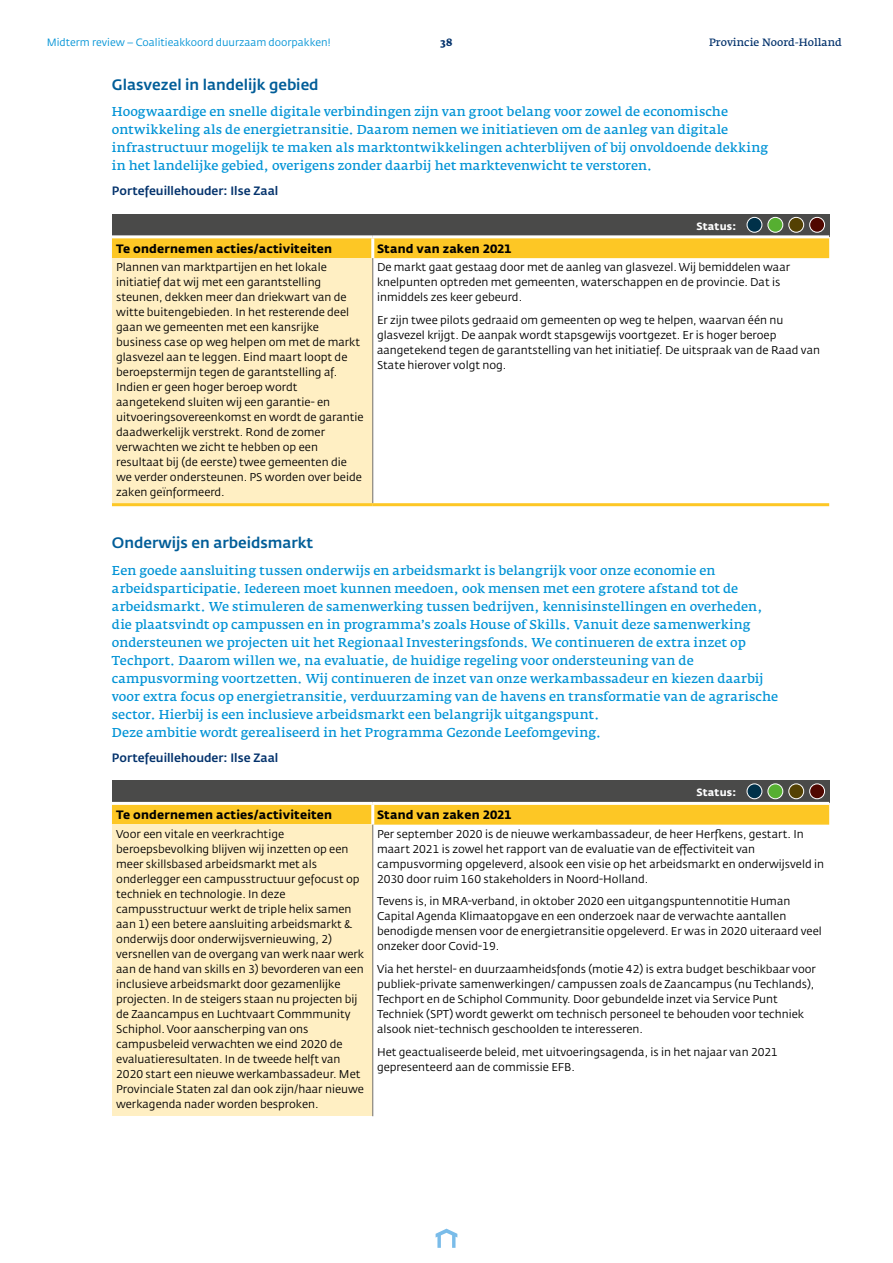
<style>
.page{position:relative;width:893px;height:1263px;background:#fff}
.page>*{position:absolute;margin:0;border:0;box-sizing:border-box;transform-origin:0 0}
.t1{font:500 15px "Fedra Sans Std";color:#005d98}
.t2{font:600 12.75px/18px "Fedra Serif A Std";color:#0093d6}
.t3{font:700 12px "Fedra Sans Std";letter-spacing:.015em;color:#000}
.t4{font:500 12px "Fedra Sans Std";color:#03326c}
.t5{font:11.25px/15px "Fedra Sans Std";color:#000}
.t6{font:10.5px "Fedra Sans Std";color:#0093d6}
.t7{font:600 10.5px "Fedra Serif A Std";color:#03326c}
.t8{font:700 10.5px "Fedra Sans Std";letter-spacing:.02em;color:#fff}
.t9{font:700 10.5px "Fedra Serif A Std";color:#03326c}
</style>
<div class="page">
<svg style="left:436px;top:1228px;width:21px;height:20px"></svg>
<div style="left:112px;top:214px;width:717px;height:23px;background:#4a4a49"></div>
<div style="left:112px;top:238px;width:717px;height:20px;background:#fdc725"></div>
<div style="left:112px;top:258px;width:261px;height:247px;background:#ffefc3"></div>
<hr style="left:371px;top:238px;width:3px;height:20px;background:#fff">
<hr style="left:112px;top:235px;width:261px;height:3px;background:#fff">
<hr style="left:373px;top:235px;width:456px;height:3px;background:#fff">
<hr style="left:372px;top:258px;width:1px;height:245px;background:#706f6f">
<hr style="left:112px;top:503px;width:261px;height:3px;background:#fdc725">
<hr style="left:373px;top:503px;width:456px;height:3px;background:#fdc725">
<div style="left:747px;top:217px;width:15px;height:15px;background:#003149;border-radius:50%"></div>
<div style="left:747px;top:217px;width:15px;height:16px;border:1px solid #fff;border-radius:50%"></div>
<div style="left:768px;top:217px;width:15px;height:15px;background:#56af31;border-radius:50%"></div>
<div style="left:767px;top:217px;width:16px;height:16px;border:1px solid #fff;border-radius:50%"></div>
<div style="left:789px;top:217px;width:15px;height:15px;background:#544103;border-radius:50%"></div>
<div style="left:788px;top:217px;width:16px;height:16px;border:1px solid #fff;border-radius:50%"></div>
<div style="left:810px;top:217px;width:15px;height:15px;background:#500700;border-radius:50%"></div>
<div style="left:809px;top:217px;width:16px;height:16px;border:1px solid #fff;border-radius:50%"></div>
<div style="left:112px;top:780px;width:717px;height:23px;background:#4a4a49"></div>
<div style="left:112px;top:805px;width:717px;height:20px;background:#fdc725"></div>
<div style="left:112px;top:825px;width:261px;height:291px;background:#ffefc3"></div>
<hr style="left:371px;top:805px;width:3px;height:20px;background:#fff">
<hr style="left:112px;top:802px;width:261px;height:3px;background:#fff">
<hr style="left:373px;top:802px;width:456px;height:3px;background:#fff">
<hr style="left:372px;top:825px;width:1px;height:291px;background:#706f6f">
<div style="left:747px;top:784px;width:15px;height:15px;background:#003149;border-radius:50%"></div>
<div style="left:747px;top:783px;width:15px;height:16px;border:1px solid #fff;border-radius:50%"></div>
<div style="left:768px;top:784px;width:15px;height:15px;background:#56af31;border-radius:50%"></div>
<div style="left:767px;top:783px;width:16px;height:16px;border:1px solid #fff;border-radius:50%"></div>
<div style="left:789px;top:784px;width:15px;height:15px;background:#544103;border-radius:50%"></div>
<div style="left:788px;top:783px;width:16px;height:16px;border:1px solid #fff;border-radius:50%"></div>
<div style="left:810px;top:784px;width:15px;height:15px;background:#500700;border-radius:50%"></div>
<div style="left:809px;top:783px;width:16px;height:16px;border:1px solid #fff;border-radius:50%"></div>
<p class="t6" style="left:47px;top:36px;width:285px">Midterm review – Coalitieakkoord duurzaam doorpakken!</p>
<p class="t9" style="left:440px;top:36px;width:14px">38</p>
<p class="t7" style="left:709px;top:36px;width:134px">Provincie Noord-Holland</p>
<h1 class="t1" style="left:112px;top:75px;width:208px">Glasvezel in landelijk gebied</h1>
<p class="t2" style="left:112px;top:103px;width:658px">Hoogwaardige en snelle digitale verbindingen zijn van groot belang voor zowel de economische ontwikkeling als de energietransitie. Daarom nemen we initiatieven om de aanleg van digitale infrastructuur mogelijk te maken als marktontwikkelingen achterblijven of bij onvoldoende dekking in het landelijke gebied, overigens zonder daarbij het marktevenwicht te verstoren.</p>
<p class="t4" style="left:112px;top:183px;width:168px">Portefeuillehouder: Ilse Zaal</p>
<p class="t8" style="left:696px;top:219px;width:41px">Status:</p>
<p class="t3" style="left:116px;top:241px;width:218px">Te ondernemen acties/activiteiten</p>
<p class="t3" style="left:377px;top:241px;width:136px">Stand van zaken 2021</p>
<p class="t5" style="left:116px;top:260px;width:249px">Plannen van marktpartijen en het lokale initiatief dat wij met een garantstelling steunen, dekken meer dan driekwart van de witte buitengebieden. In het resterende deel gaan we gemeenten met een kansrijke business case op weg helpen om met de markt glasvezel aan te leggen. Eind maart loopt de beroepstermijn tegen de garantstelling af.<br>Indien er geen hoger beroep wordt aangetekend sluiten wij een garantie- en uitvoeringsovereenkomst en wordt de garantie daadwerkelijk verstrekt. Rond de zomer verwachten we zicht te hebben op een resultaat bij (de eerste) twee gemeenten die we verder ondersteunen. PS worden over beide zaken geïnformeerd.</p>
<p class="t5" style="left:377px;top:260px;width:415px">De markt gaat gestaag door met de aanleg van glasvezel. Wij bemiddelen waar knelpunten optreden met gemeenten, waterschappen en de provincie. Dat is inmiddels zes keer gebeurd.</p>
<p class="t5" style="left:377px;top:312px;width:444px">Er zijn twee pilots gedraaid om gemeenten op weg te helpen, waarvan één nu glasvezel krijgt. De aanpak wordt stapsgewijs voortgezet. Er is hoger beroep aangetekend tegen de garantstelling van het initiatief. De uitspraak van de Raad van State hierover volgt nog.</p>
<h1 class="t1" style="left:112px;top:533px;width:203px">Onderwijs en arbeidsmarkt</h1>
<p class="t2" style="left:112px;top:561px;width:668px">Een goede aansluiting tussen onderwijs en arbeidsmarkt is belangrijk voor onze economie en arbeidsparticipatie. Iedereen moet kunnen meedoen, ook mensen met een grotere afstand tot de arbeidsmarkt. We stimuleren de samenwerking tussen bedrijven, kennisinstellingen en overheden, die plaatsvindt op campussen en in programma’s zoals House of Skills. Vanuit deze samenwerking ondersteunen we projecten uit het Regionaal Investeringsfonds. We continueren de extra inzet op Techport. Daarom willen we, na evaluatie, de huidige regeling voor ondersteuning van de campusvorming voortzetten. Wij continueren de inzet van onze werkambassadeur en kiezen daarbij voor extra focus op energietransitie, verduurzaming van de havens en transformatie van de agrarische sector. Hierbij is een inclusieve arbeidsmarkt een belangrijk uitgangspunt.<br>Deze ambitie wordt gerealiseerd in het Programma Gezonde Leefomgeving.</p>
<p class="t4" style="left:112px;top:750px;width:168px">Portefeuillehouder: Ilse Zaal</p>
<p class="t8" style="left:696px;top:786px;width:41px">Status:</p>
<p class="t3" style="left:116px;top:807px;width:218px">Te ondernemen acties/activiteiten</p>
<p class="t3" style="left:377px;top:807px;width:136px">Stand van zaken 2021</p>
<p class="t5" style="left:116px;top:826px;width:249px">Voor een vitale en veerkrachtige beroepsbevolking blijven wij inzetten op een meer skillsbased arbeidsmarkt met als onderlegger een campusstructuur gefocust op techniek en technologie. In deze campusstructuur werkt de triple helix samen aan 1) een betere aansluiting arbeidsmarkt &amp; onderwijs door onderwijsvernieuwing, 2) versnellen van de overgang van werk naar werk aan de hand van skills en 3) bevorderen van een inclusieve arbeidsmarkt door gezamenlijke projecten. In de steigers staan nu projecten bij de Zaancampus en Luchtvaart Commmunity Schiphol. Voor aanscherping van ons campusbeleid verwachten we eind 2020 de evaluatieresultaten. In de tweede helft van 2020 start een nieuwe werkambassadeur. Met Provinciale Staten zal dan ook zijn/haar nieuwe werkagenda nader worden besproken.</p>
<p class="t5" style="left:377px;top:826px;width:448px">Per september 2020 is de nieuwe werkambassadeur, de heer Herfkens, gestart. In maart 2021 is zowel het rapport van de evaluatie van de effectiviteit van campusvorming opgeleverd, alsook een visie op het arbeidsmarkt en onderwijsveld in 2030 door ruim 160 stakeholders in Noord-Holland.</p>
<p class="t5" style="left:377px;top:894px;width:446px">Tevens is, in MRA-verband, in oktober 2020 een uitgangspuntennotitie Human Capital Agenda Klimaatopgave en een onderzoek naar de verwachte aantallen benodigde mensen voor de energietransitie opgeleverd. Er was in 2020 uiteraard veel onzeker door Covid-19.</p>
<p class="t5" style="left:377px;top:962px;width:440px">Via het herstel- en duurzaamheidsfonds (motie 42) is extra budget beschikbaar voor publiek-private samenwerkingen/ campussen zoals de Zaancampus (nu Techlands), Techport en de Schiphol Community. Door gebundelde inzet via Service Punt Techniek (SPT) wordt gewerkt om technisch personeel te behouden voor techniek alsook niet-technisch geschoolden te interesseren.</p>
<p class="t5" style="left:377px;top:1044px;width:402px">Het geactualiseerde beleid, met uitvoeringsagenda, is in het najaar van 2021 gepresenteerd aan de commissie EFB.</p>
</div>
